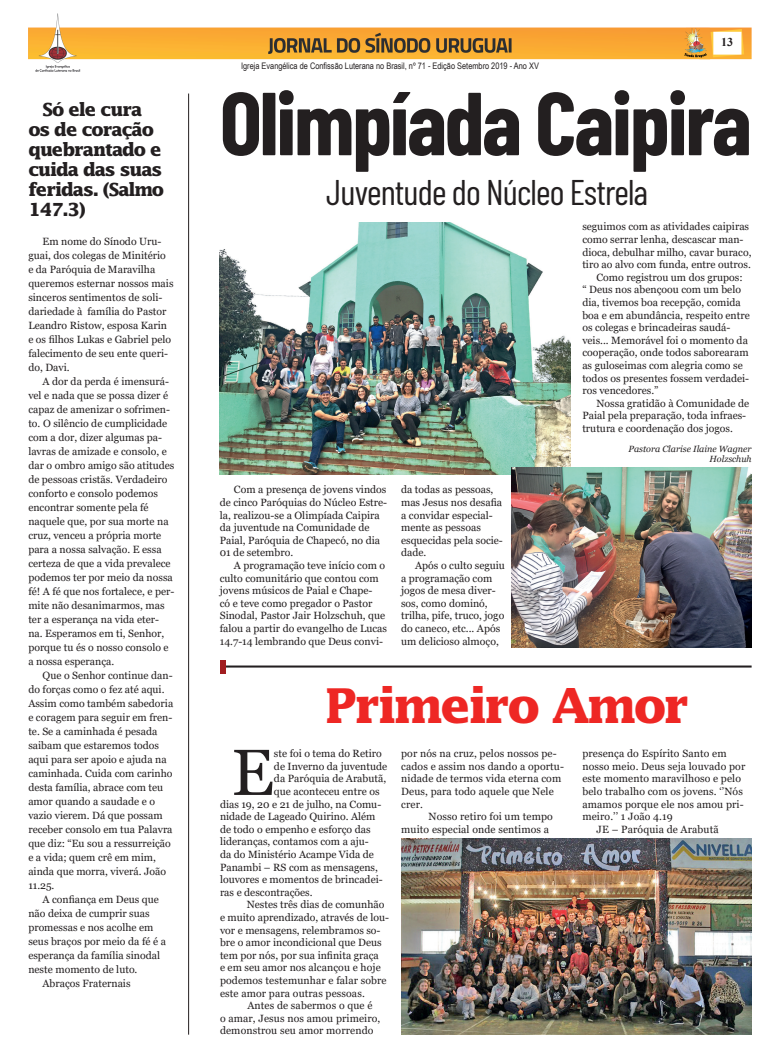
<style>
.page{position:relative;width:780px;height:1063px;background:#fff}
.page>*{position:absolute;margin:0;border:0;box-sizing:border-box;transform-origin:0 0}
.t1{font:700 89.2px "Barlow Condensed";letter-spacing:-.025em;color:#231f20}
.t2{font:65.1px "Georgia";color:#231f20}
.t3{font:700 48px "Lucida Std";letter-spacing:-.06em;color:#ee2724}
.t4{font:35.6px "Barlow Condensed";letter-spacing:-.025em;color:#231f20}
.t5{font:700 18.1px/20px "Lucida Std";letter-spacing:-.06em;color:#231f20}
.t6{font:700 12px "Times New Roman";color:#231f20}
.t7{font:10.5px/14px "Georgia";color:#231f20}
.t8{font:9px "Arial Narrow";color:#231f20}
.t9{font:italic 9px/10px "Georgia";color:#231f20;text-align:right}
</style>
<div class="page">
<img style="left:28px;top:13px;width:723px;height:59px">
<hr style="left:223px;top:666px;width:528px;height:2px;background:#231f20">
<div style="left:220px;top:660px;width:5px;height:13px;background:#a11d20"></div>
<img style="left:220px;top:223px;width:350px;height:251px">
<img style="left:401px;top:838px;width:350px;height:197px">
<hr style="left:188px;top:94px;width:1px;height:941px;background:#231f20">
<img style="left:511px;top:467px;width:240px;height:180px">
<h3 class="t5" style="left:28px;top:99px;width:137px;text-indent:14px">Só ele cura os de coração quebrantado e cuida das suas feridas. (Salmo<br>147.3)</h3>
<p class="t7" style="left:28px;top:234px;width:147px;text-indent:14px">Em nome do Sínodo Uru&shy;guai, dos colegas de Minitério e da Paróquia de Maravilha queremos esternar nossos mais sinceros sentimentos de soli&shy;dariedade à família do Pastor<br>Leandro Ristow, esposa Karin e os filhos Lukas e Gabriel pelo falecimento de seu ente queri&shy;do, Davi.</p>
<p class="t7" style="left:28px;top:374px;width:148px;text-indent:14px">A dor da perda é imensurá&shy;vel e nada que se possa dizer é capaz de amenizar o sofrimen&shy;to. O silêncio de cumplicidade com a dor, dizer algumas pa&shy;lavras de amizade e consolo, e dar o ombro amigo são atitudes de pessoas cristãs. Verdadeiro conforto e consolo podemos encontrar somente pela fé naquele que, por sua morte na cruz, venceu a própria morte para a nossa salvação. E essa certeza de que a vida prevalece podemos ter por meio da nossa fé! A fé que nos fortalece, e per&shy;mite não desanimarmos, mas ter a esperança na vida eter&shy;na. Esperamos em ti, Senhor, porque tu és o nosso consolo e a nossa esperança.</p>
<p class="t7" style="left:28px;top:668px;width:146px;text-indent:14px">Que o Senhor continue dan&shy;do forças como o fez até aqui.<br>Assim como também sabedoria e coragem para seguir em fren&shy;te. Se a caminhada é pesada saibam que estaremos todos aqui para ser apoio e ajuda na caminhada. Cuida com carinho desta família, abrace com teu amor quando a saudade e o vazio vierem. Dá que possam receber consolo em tua Palavra que diz: “Eu sou a ressurreição e a vida; quem crê em mim, ainda que morra, viverá. João<br>11.25.</p>
<p class="t7" style="left:43px;top:892px;width:118px">A confiança em Deus que</p>
<p class="t7" style="left:28px;top:906px;width:123px">não deixa de cumprir suas</p>
<p class="t7" style="left:28px;top:920px;width:127px">promessas e nos acolhe em</p>
<p class="t7" style="left:28px;top:934px;width:139px">seus braços por meio da fé é a</p>
<p class="t7" style="left:28px;top:948px;width:133px">esperança da família sinodal</p>
<p class="t7" style="left:28px;top:962px;width:111px">neste momento de luto.</p>
<p class="t7" style="left:43px;top:976px;width:90px">Abraços Fraternais</p>
<p class="t8" style="left:241px;top:59px;width:299px">Igreja Evangélica de Confissão Luterana no Brasil, nº 71 - Edição Setembro 2019 - Ano XV</p>
<p class="t6" style="left:721px;top:34px;width:13px">13</p>
<h1 class="t1" style="left:220px;top:68px;width:533px">Olimpíada Caipira</h1>
<h3 class="t4" style="left:326px;top:170px;width:323px">Juventude do Núcleo Estrela</h3>
<p class="t7" style="left:220px;top:484px;width:169px;line-height:12.6px;text-indent:14px">Com a presença de jovens vindos de cinco Paróquias do Núcleo Estre&shy;la, realizou-se a Olimpíada Caipira da juventude na Comunidade de<br>Paial, Paróquia de Chapecó, no dia<br>01 de setembro.</p>
<p class="t7" style="left:220px;top:559px;width:169px;line-height:12.6px;text-indent:14px">A programação teve início com o culto comunitário que contou com jovens músicos de Paial e Chape-<br>có e teve como pregador o Pastor Sinodal, Pastor Jair Holzschuh, que falou a partir do evangelho de Lucas 14.7-14 lembrando que Deus convi-</p>
<p class="t7" style="left:401px;top:484px;width:103px;line-height:12.6px">da todas as pessoas, mas Jesus nos desafia a convidar especial&shy;mente as pessoas esquecidas pela socie&shy;dade.</p>
<p class="t7" style="left:401px;top:559px;width:105px;line-height:12.6px;text-indent:14px">Após o culto seguiu a programação com jogos de mesa diver&shy;sos, como dominó, trilha, pife, truco, jogo do caneco, etc... Após um delicioso almoço,</p>
<p class="t7" style="left:582px;top:220px;width:168px">seguimos com as atividades caipiras</p>
<p class="t7" style="left:582px;top:233px;width:163px">como serrar lenha, descascar man-</p>
<p class="t7" style="left:582px;top:245px;width:171px">dioca, debulhar milho, cavar buraco,</p>
<p class="t7" style="left:582px;top:258px;width:170px">tiro ao alvo com funda, entre outros.</p>
<p class="t7" style="left:596px;top:270px;width:148px">Como registrou um dos grupos:</p>
<p class="t7" style="left:582px;top:283px;width:160px">“ Deus nos abençoou com um belo</p>
<p class="t7" style="left:582px;top:296px;width:160px">dia, tivemos boa recepção, comida</p>
<p class="t7" style="left:582px;top:308px;width:169px">boa e em abundância, respeito entre</p>
<p class="t7" style="left:582px;top:321px;width:150px">os colegas e brincadeiras saudá-</p>
<p class="t7" style="left:582px;top:333px;width:167px">veis... Memorável foi o momento da</p>
<p class="t7" style="left:582px;top:346px;width:168px">cooperação, onde todos saborearam</p>
<p class="t7" style="left:582px;top:359px;width:162px">as guloseimas com alegria como se</p>
<p class="t7" style="left:582px;top:371px;width:168px">todos os presentes fossem verdadei-</p>
<p class="t7" style="left:582px;top:384px;width:78px">ros vencedores.”</p>
<p class="t7" style="left:596px;top:396px;width:154px">Nossa gratidão à Comunidade de</p>
<p class="t7" style="left:582px;top:409px;width:165px">Paial pela preparação, toda infraes-</p>
<p class="t7" style="left:582px;top:422px;width:152px">trutura e coordenação dos jogos.</p>
<p class="t9" style="left:628px;top:444px;width:125px">Pastora Clarise Ilaine Wagner<br>Holzschuh</p>
<h3 class="t3" style="left:325px;top:677px;width:366px">Primeiro Amor</h3>
<h2 class="t2" style="left:231px;top:733px;width:44px">E</h2>
<p class="t7" style="left:274px;top:747px;width:109px">ste foi o tema do Retiro</p>
<p class="t7" style="left:274px;top:759px;width:115px">de Inverno da juventude</p>
<p class="t7" style="left:274px;top:772px;width:114px">da Paróquia de Arabutã,</p>
<p class="t7" style="left:274px;top:785px;width:107px">que aconteceu entre os</p>
<p class="t7" style="left:220px;top:797px;width:163px">dias 19, 20 e 21 de julho, na Comu-</p>
<p class="t7" style="left:220px;top:810px;width:157px">nidade de Lageado Quirino. Além</p>
<p class="t7" style="left:220px;top:822px;width:152px">de todo o empenho e esforço das</p>
<p class="t7" style="left:220px;top:835px;width:150px">lideranças, contamos com a aju-</p>
<p class="t7" style="left:220px;top:848px;width:155px">da do Ministério Acampe Vida de</p>
<p class="t7" style="left:220px;top:860px;width:159px">Panambi – RS com as mensagens,</p>
<p class="t7" style="left:220px;top:873px;width:164px">louvores e momentos de brincadei-</p>
<p class="t7" style="left:220px;top:885px;width:94px">ras e descontrações.</p>
<p class="t7" style="left:247px;top:898px;width:139px">Nestes três dias de comunhão</p>
<p class="t7" style="left:220px;top:911px;width:170px">e muito aprendizado, através de lou-</p>
<p class="t7" style="left:220px;top:923px;width:162px">vor e mensagens, relembramos so-</p>
<p class="t7" style="left:220px;top:936px;width:163px">bre o amor incondicional que Deus</p>
<p class="t7" style="left:220px;top:948px;width:160px">tem por nós, por sua infinita graça</p>
<p class="t7" style="left:220px;top:961px;width:162px">e em seu amor nos alcançou e hoje</p>
<p class="t7" style="left:220px;top:974px;width:168px">podemos testemunhar e falar sobre</p>
<p class="t7" style="left:220px;top:986px;width:146px">este amor para outras pessoas.</p>
<p class="t7" style="left:247px;top:999px;width:127px">Antes de sabermos o que é</p>
<p class="t7" style="left:220px;top:1011px;width:162px">o amar, Jesus nos amou primeiro,</p>
<p class="t7" style="left:220px;top:1024px;width:155px">demonstrou seu amor morrendo</p>
<p class="t7" style="left:401px;top:747px;width:164px;line-height:12.6px">por nós na cruz, pelos nossos pe&shy;cados e assim nos dando a oportu&shy;nidade de termos vida eterna com<br>Deus, para todo aquele que Nele crer.</p>
<p class="t7" style="left:401px;top:810px;width:153px;line-height:12.6px;text-indent:27px">Nosso retiro foi um tempo muito especial onde sentimos a</p>
<p class="t7" style="left:582px;top:747px;width:146px">presença do Espírito Santo em</p>
<p class="t7" style="left:582px;top:759px;width:164px">nosso meio. Deus seja louvado por</p>
<p class="t7" style="left:582px;top:772px;width:160px">este momento maravilhoso e pelo</p>
<p class="t7" style="left:582px;top:785px;width:162px">belo trabalho com os jovens. ‘’Nós</p>
<p class="t7" style="left:582px;top:797px;width:163px">amamos porque ele nos amou pri-</p>
<p class="t7" style="left:582px;top:810px;width:92px">meiro.’’ 1 João 4.19</p>
<p class="t7" style="left:596px;top:822px;width:124px">JE – Paróquia de Arabutã</p>
</div>
